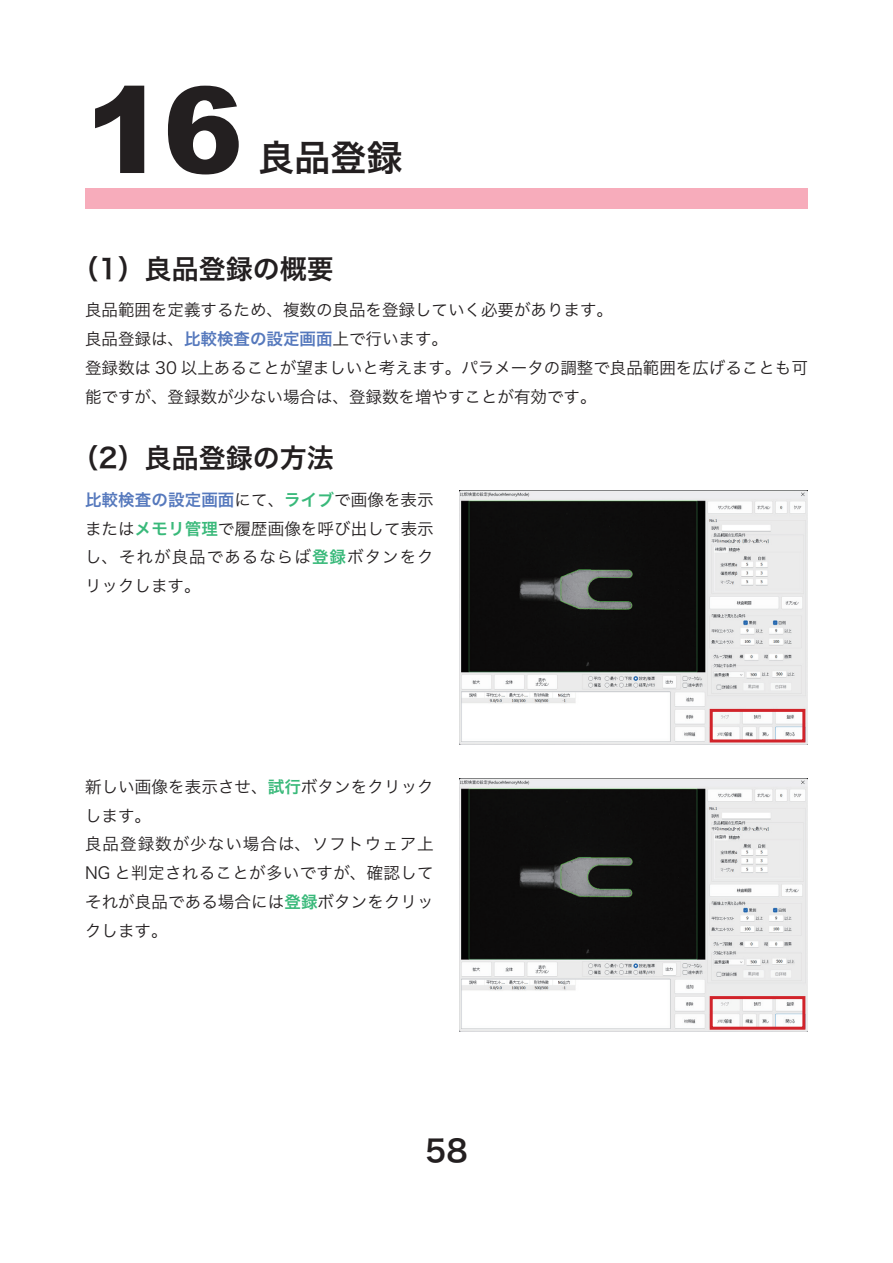
<style>
.page{position:relative;width:893px;height:1263px;background:#fff}
.page>*{position:absolute;margin:0;border:0;box-sizing:border-box;transform-origin:0 0}
.t1{font:900 120px "Arial";color:#231f20}
.t2{font:36px "Hira Kaku Pro W6";color:#231f20}
.t3{font:30px "Hira Kaku Pro W6";color:#231f20}
.t4{font:27px "Hira Kaku Pro W6";color:#231f20}
.t5{font:16.5px/28.8px "Hira Kaku Pro W3";color:#231f20}
.t6{font:16.5px "Hira Kaku Pro W6";letter-spacing:.005em;color:#5679bd}
.s1{font-family:"Hira Kaku Pro W6";color:#5679bd}
.s2{font-family:"Hira Kaku Pro W3";color:#231f20}
.s3{color:#39b97a}
.s4{font-family:"Hira Kaku Pro W6";color:#39b97a}
</style>
<div class="page">
<img style="left:459px;top:491px;width:349px;height:253px">
<img style="left:459px;top:778px;width:349px;height:253px">
<div style="left:85px;top:188px;width:723px;height:21px;background:#f7acbb"></div>
<div style="left:710px;top:709px;width:95px;height:33px;border:3px solid #d1232a"></div>
<div style="left:710px;top:996px;width:95px;height:34px;border:3px solid #d1232a"></div>
<h1 class="t1" style="left:85px;top:43px;width:159px">16</h1>
<h2 class="t2" style="left:259px;top:125px;width:145px">良品登録</h2>
<h3 class="t4" style="left:72px;top:244px;width:264px">（1）良品登録の概要</h3>
<p class="t5" style="left:85px;top:295px;width:724px">良品範囲を定義するため、複数の良品を登録していく必要があります。<br>良品登録は、<span class="s1">比較検査の設定画面</span>上で行います。<br>登録数は 30 以上あることが望ましいと考えます。パラメータの調整で良品範囲を広げることも可能ですが、登録数が少ない場合は、登録数を増やすことが有効です。</p>
<h3 class="t4" style="left:72px;top:434px;width:264px">（2）良品登録の方法</h3>
<p class="t6" style="left:85px;top:484px;width:350px">比較検査の設定画面<span class="s2">にて、</span><span class="s3">ライブ</span><span class="s2">で画像を表示</span></p>
<p class="t5" style="left:85px;top:513px;width:350px;text-align:justify">または<span class="s4">メモリ管理</span>で履歴画像を呼び出して表示し、それが良品であるならば<span class="s4">登録</span>ボタンをクリックします。</p>
<p class="t5" style="left:85px;top:771px;width:350px">新しい画像を表示させ、<span class="s4">試行</span>ボタンをクリックします。<br>良品登録数が少ない場合は、ソフトウェア上<br>NG と判定されることが多いですが、確認してそれが良品である場合には<span class="s4">登録</span>ボタンをクリックします。</p>
<h3 class="t3" style="left:425px;top:1123px;width:44px">58</h3>
</div>
